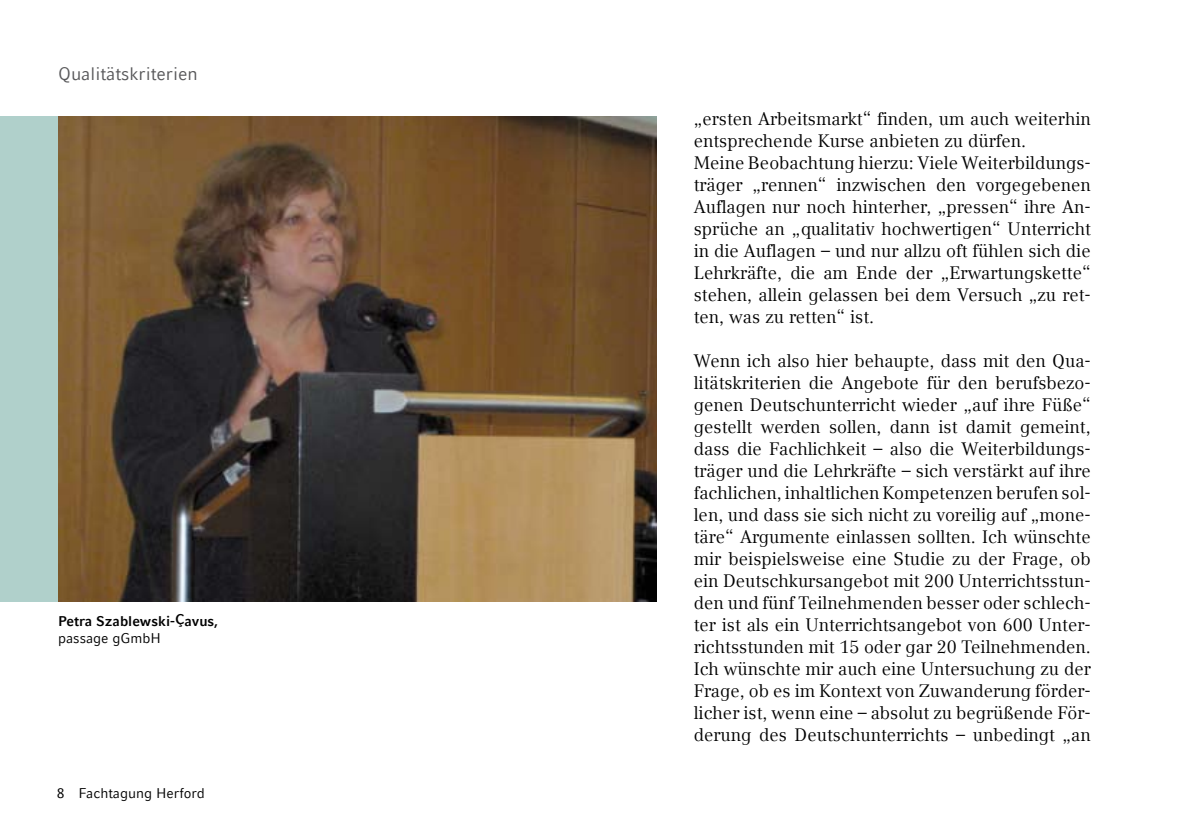
<style>
.page{position:relative;width:1191px;height:840px;background:#fff}
.page>*{position:absolute;margin:0;border:0;box-sizing:border-box;transform-origin:0 0}
.t1{font:18px/22px "Compatil Text LT Com";color:#000}
.t2{font:18px "Compatil Fact LT Com";color:#58585a}
.t3{font:14px "Compatil Fact LT Com";color:#000}
.t4{font:700 14px "Compatil Fact LT Com";color:#000}
</style>
<div class="page">
<div style="left:0;top:116px;width:656px;height:485px;background:#b0d0cb"></div>
<img style="left:58px;top:116px;width:598px;height:485px">
<p class="t2" style="left:58px;top:63px;width:141px">Qualitätskriterien</p>
<p class="t4" style="left:58px;top:612px;width:161px">Petra Szablewski-Çavus,</p>
<p class="t3" style="left:58px;top:629px;width:104px">passage gGmbH</p>
<p class="t3" style="left:57px;top:784px;width:150px">8 Fachtagung Herford</p>
<p class="t1" style="left:694px;top:108px;width:398px">„ersten Arbeitsmarkt“ finden, um auch weiterhin entsprechende Kurse anbieten zu dürfen.<br>Meine Beobachtung hierzu: Viele Weiterbildungs&shy;träger „rennen“ inzwischen den vorgegebenen Auflagen nur noch hinterher, „pressen“ ihre An&shy;sprüche an „qualitativ hochwertigen“ Unterricht in die Auflagen – und nur allzu oft fühlen sich die Lehrkräfte, die am Ende der „Erwartungskette“ stehen, allein gelassen bei dem Versuch „zu ret&shy;ten, was zu retten“ ist.</p>
<p class="t1" style="left:694px;top:350px;width:398px;text-align:justify">Wenn ich also hier behaupte, dass mit den Qua&shy;litätskriterien die Angebote für den berufsbezo&shy;genen Deutschunterricht wieder „auf ihre Füße“ gestellt werden sollen, dann ist damit gemeint, dass die Fachlichkeit – also die Weiterbildungs&shy;träger und die Lehrkräfte – sich verstärkt auf ihre fachlichen, inhaltlichen Kompetenzen berufen sol&shy;len, und dass sie sich nicht zu voreilig auf „mone&shy;täre“ Argumente einlassen sollten. Ich wünschte mir beispielsweise eine Studie zu der Frage, ob ein Deutschkursangebot mit 200 Unterrichtsstun&shy;den und fünf Teilnehmenden besser oder schlech&shy;ter ist als ein Unterrichtsangebot von 600 Unter&shy;richtsstunden mit 15 oder gar 20 Teilnehmenden.<br>Ich wünschte mir auch eine Untersuchung zu der Frage, ob es im Kontext von Zuwanderung förder&shy;licher ist, wenn eine – absolut zu begrüßende För&shy;derung des Deutschunterrichts – unbedingt „an</p>
</div>
